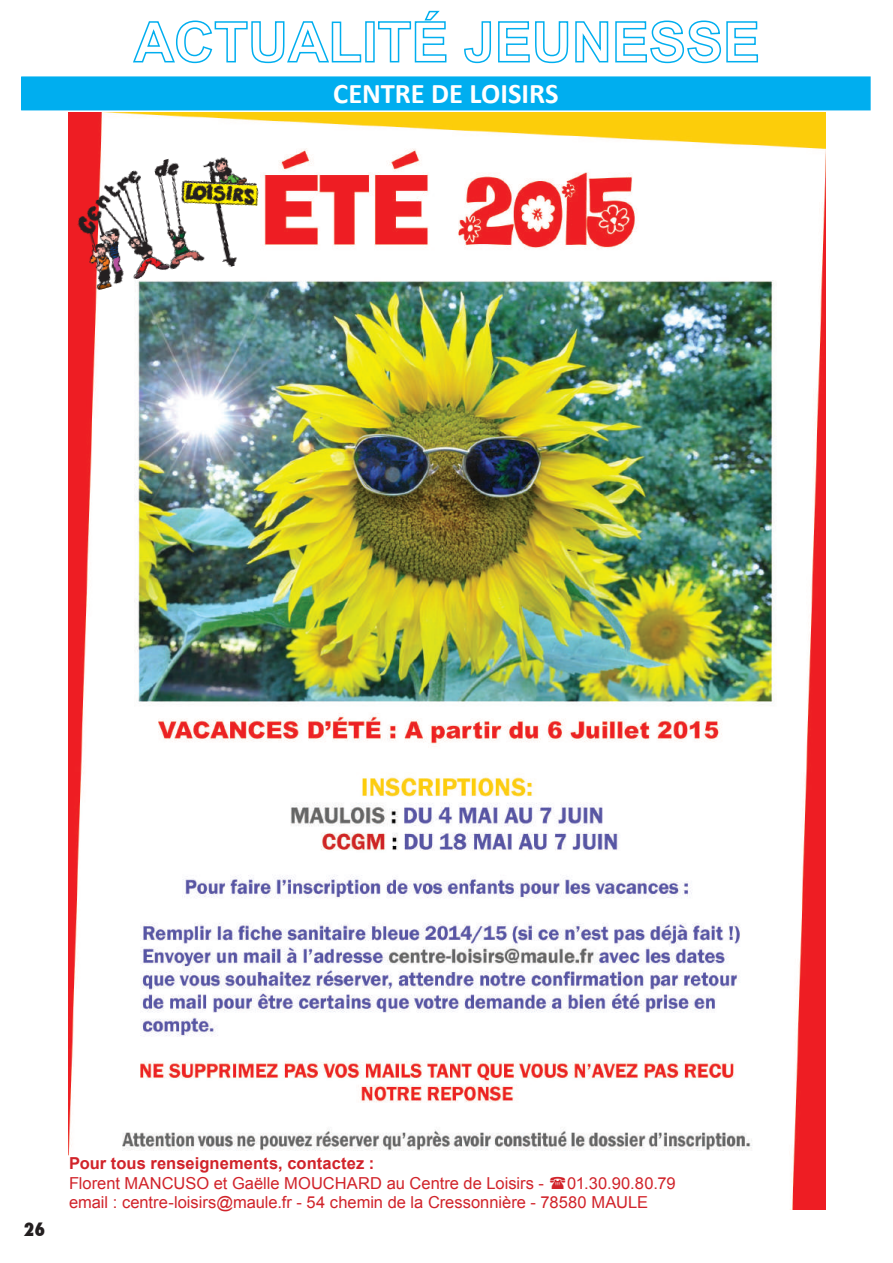
<style>
.page{position:relative;width:893px;height:1263px;background:#fff}
.page>*{position:absolute;margin:0;border:0;box-sizing:border-box;transform-origin:0 0}
.t1{font:700 28.5px "Calibri";color:#fff}
.t2{font:800 condensed 18px "Futura";color:#231f20}
.t3{font:16.5px/19.8px "Arial";color:#d1232a}
.t4{font:700 16.5px "Arial";letter-spacing:.005em;color:#d1232a}
</style>
<div class="page">
<img style="left:68px;top:112px;width:757px;height:1098px">
<svg style="left:133px;top:20px;width:229px;height:44px"></svg>
<div style="left:365px;top:21px;width:10px;height:41px;border:2px solid #00aeef"></div>
<svg style="left:378px;top:10px;width:69px;height:53px"></svg>
<svg style="left:464px;top:20px;width:295px;height:44px"></svg>
<div style="left:22px;top:77px;width:848px;height:33px;background:#00aeef"></div>
<div style="left:21px;top:76px;width:850px;height:34px;border:2px solid #00aeef"></div>
<div style="left:68px;top:1156px;width:721px;height:58px;background:#fff"></div>
<img style="left:68px;top:139px;width:207px;height:163px">
<h1 class="t1" style="left:333px;top:75px;width:227px">CENTRE DE LOISIRS</h1>
<p class="t2" style="left:24px;top:1217px;width:23px">26</p>
<p class="t4" style="left:69px;top:1152px;width:307px">Pour tous renseignements, contactez :</p>
<p class="t3" style="left:69px;top:1173px;width:477px">Florent MANCUSO et Gaëlle MOUCHARD au Centre de Loisirs -</p>
<p class="t3" style="left:69px;top:1173px;width:608px;text-indent:498px">01.30.90.80.79 email : centre-loisirs@maule.fr - 54 chemin de la Cressonnière - 78580 MAULE</p>
</div>
